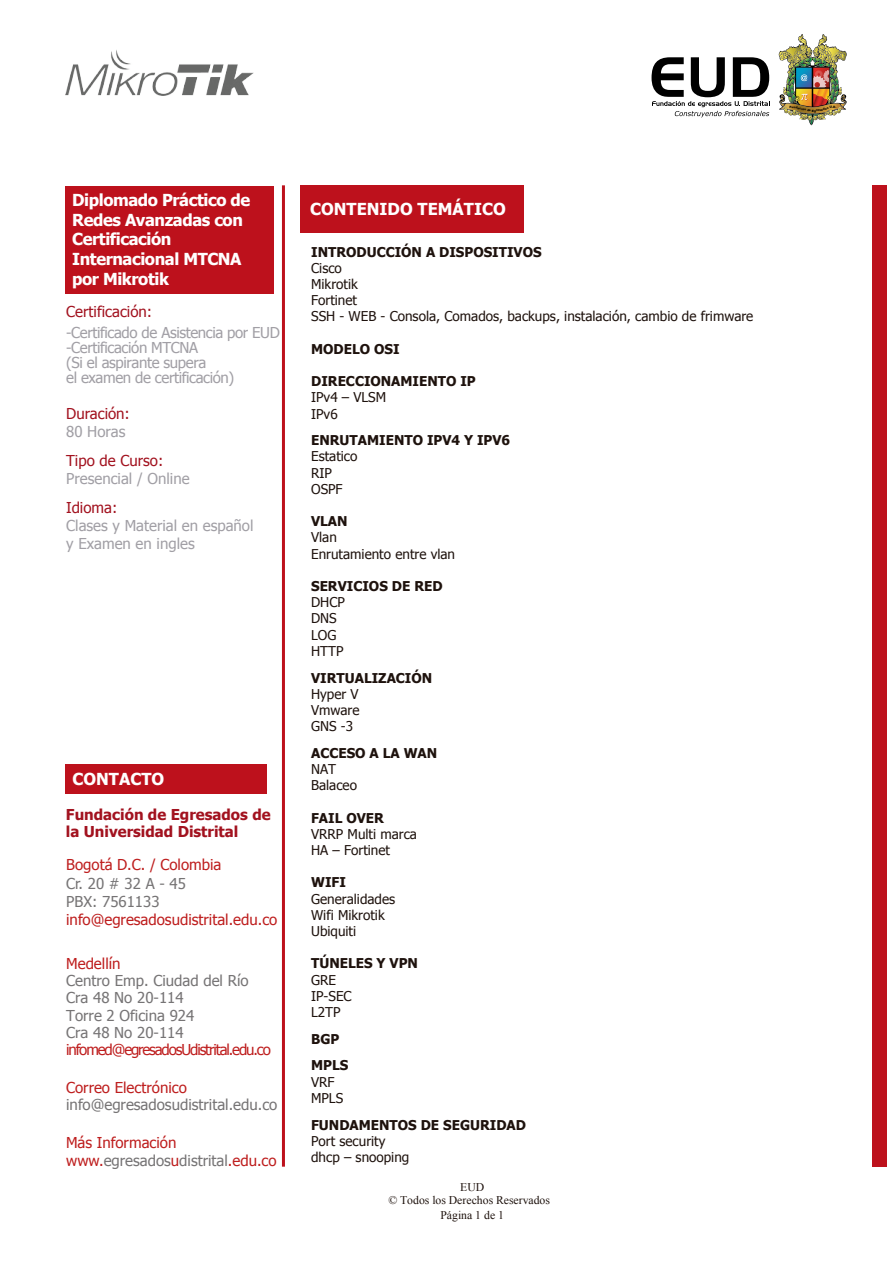
<style>
.page{position:relative;width:893px;height:1263px;background:#fff}
.page>*{position:absolute;margin:0;border:0;box-sizing:border-box;transform-origin:0 0}
.t1{font:700 16.5px/19.8px "Tahoma";letter-spacing:-.025em;color:#fff}
.t2{font:700 16.5px "Tahoma";color:#fff}
.t3{font:15px "Tahoma";color:#767475}
.t4{font:15px/15px "Tahoma";letter-spacing:-.025em;color:#a19fa5}
.t5{font:15px "Tahoma";color:#be1e1e}
.t6{font:15px/18px "Tahoma";color:#a19fa5}
.t7{font:700 15px/16.5px "Tahoma";color:#a2121f}
.t8{font:15px "Tahoma";color:#a2121f}
.t9{font:15px "Tahoma";letter-spacing:-.075em;color:#be1e1e}
.t10{font:13.5px/16.2px "Tahoma";color:#1e120d}
.t11{font:700 13.5px/26.7px "Tahoma";color:#1e120d}
.t12{font:11.7px/13.5px "Times New Roman";color:#1e120d;text-align:center}
.t13{font:900 3px "Arial";color:#010000}
.s1{color:#be1e1e}
</style>
<div class="page">
<hr style="left:282px;top:185px;width:3px;height:982px;background:#bd111c">
<div style="left:300px;top:185px;width:223px;height:47px;background:#bd111c"></div>
<div style="left:872px;top:185px;width:15px;height:982px;background:#bd111c"></div>
<div style="left:65px;top:764px;width:202px;height:30px;background:#bd111c"></div>
<div style="left:65px;top:187px;width:209px;height:107px;background:#bd111c"></div>
<svg style="left:652px;top:57px;width:118px;height:60px"></svg>
<img style="left:65px;top:50px;width:188px;height:45px">
<img style="left:778px;top:34px;width:69px;height:91px">
<p class="t1" style="left:72px;top:189px;width:180px">Diplomado Práctico de<br>Redes Avanzadas con<br>Certificación<br>Internacional MTCNA por Mikrotik</p>
<p class="t8" style="left:66px;top:301px;width:87px">Certificación:</p>
<p class="t4" style="left:66px;top:324px;width:215px">-Certificado de Asistencia por EUD -Certificación MTCNA<br>(Si el aspirante supera<br>el examen de certificación)</p>
<p class="t8" style="left:66px;top:404px;width:65px">Duración:</p>
<p class="t4" style="left:66px;top:424px;width:61px">80 Horas</p>
<p class="t8" style="left:66px;top:450px;width:99px">Tipo de Curso:</p>
<p class="t6" style="left:66px;top:469px;width:125px">Presencial / Online</p>
<p class="t8" style="left:66px;top:497px;width:53px">Idioma:</p>
<p class="t6" style="left:66px;top:516px;width:189px">Clases y Material en español y Examen en ingles</p>
<p class="t2" style="left:73px;top:767px;width:93px">CONTACTO</p>
<p class="t7" style="left:66px;top:805px;width:206px">Fundación de Egresados de la Universidad Distrital</p>
<p class="t5" style="left:66px;top:854px;width:157px">Bogotá D.C. / Colombia</p>
<p class="t3" style="left:66px;top:873px;width:121px">Cr. 20 # 32 A - 45</p>
<p class="t3" style="left:66px;top:892px;width:95px">PBX: 7561133</p>
<p class="t5" style="left:66px;top:909px;width:213px">info@egresadosudistrital.edu.co</p>
<p class="t5" style="left:66px;top:953px;width:56px">Medellín</p>
<p class="t3" style="left:66px;top:970px;width:184px">Centro Emp. Ciudad del Río</p>
<p class="t3" style="left:66px;top:987px;width:119px">Cra 48 No 20-114</p>
<p class="t3" style="left:66px;top:1022px;width:119px">Cra 48 No 20-114</p>
<p class="t3" style="left:66px;top:1005px;width:129px">Torre 2 Oficina 924</p>
<p class="t9" style="left:66px;top:1039px;width:206px">infomed@egresadosUdistrital.edu.co</p>
<p class="t5" style="left:66px;top:1078px;width:122px">Correo Electrónico</p>
<p class="t3" style="left:66px;top:1095px;width:213px">info@egresadosudistrital.edu.co</p>
<p class="t5" style="left:66px;top:1132px;width:112px">Más Información</p>
<p class="t3" style="left:66px;top:1150px;width:212px"><span class="s1">www.</span>egresados<span class="s1">u</span>distrital<span class="s1">.edu.co</span></p>
<p class="t2" style="left:310px;top:197px;width:197px">CONTENIDO TEMÁTICO</p>
<p class="t11" style="left:311px;top:237px;width:232px">INTRODUCCIÓN A DISPOSITIVOS</p>
<p class="t10" style="left:311px;top:259px;width:444px">Cisco<br>Mikrotik<br>Fortinet<br>SSH - WEB - Consola, Comados, backups, instalación, cambio de frimware</p>
<p class="t11" style="left:311px;top:335px;width:90px">MODELO OSI</p>
<p class="t11" style="left:311px;top:367px;width:166px">DIRECCIONAMIENTO IP</p>
<p class="t10" style="left:311px;top:389px;width:77px">IPv4 – VLSM<br>IPv6</p>
<p class="t11" style="left:311px;top:426px;width:201px">ENRUTAMIENTO IPV4 Y IPV6</p>
<p class="t10" style="left:311px;top:448px;width:48px">Estatico<br>RIP<br>OSPF</p>
<p class="t11" style="left:311px;top:507px;width:38px">VLAN</p>
<p class="t10" style="left:311px;top:529px;width:145px">Vlan<br>Enrutamiento entre vlan</p>
<p class="t11" style="left:311px;top:572px;width:133px">SERVICIOS DE RED</p>
<p class="t10" style="left:311px;top:594px;width:35px">DHCP<br>DNS<br>LOG<br>HTTP</p>
<p class="t11" style="left:311px;top:663px;width:123px">VIRTUALIZACIÓN</p>
<p class="t10" style="left:311px;top:685px;width:50px;text-align:justify">Hyper V Vmware GNS -3</p>
<p class="t11" style="left:311px;top:739px;width:128px">ACCESO A LA WAN</p>
<p class="t10" style="left:311px;top:760px;width:47px">NAT<br>Balaceo</p>
<p class="t11" style="left:311px;top:803px;width:74px">FAIL OVER</p>
<p class="t10" style="left:311px;top:825px;width:107px">VRRP Multi marca<br>HA – Fortinet</p>
<p class="t11" style="left:311px;top:868px;width:36px">WIFI</p>
<p class="t10" style="left:311px;top:890px;width:85px">Generalidades<br>Wifi Mikrotik<br>Ubiquiti</p>
<p class="t11" style="left:311px;top:949px;width:108px">TÚNELES Y VPN</p>
<p class="t10" style="left:311px;top:971px;width:42px">GRE<br>IP-SEC<br>L2TP</p>
<p class="t11" style="left:311px;top:1025px;width:39px">BGP<br>MPLS</p>
<p class="t10" style="left:311px;top:1073px;width:34px">VRF<br>MPLS</p>
<p class="t11" style="left:311px;top:1110px;width:216px">FUNDAMENTOS DE SEGURIDAD</p>
<p class="t10" style="left:311px;top:1132px;width:100px">Port security dhcp – snooping</p>
<p class="t12" style="left:388px;top:1180px;width:163px">EUD<br>© Todos los Derechos Reservados</p>
<p class="t12" style="left:441px;top:1208px;width:65px">Página 1 de 1</p>
<p class="t13" style="left:812px;top:108px;width:4px">E</p>
</div>
